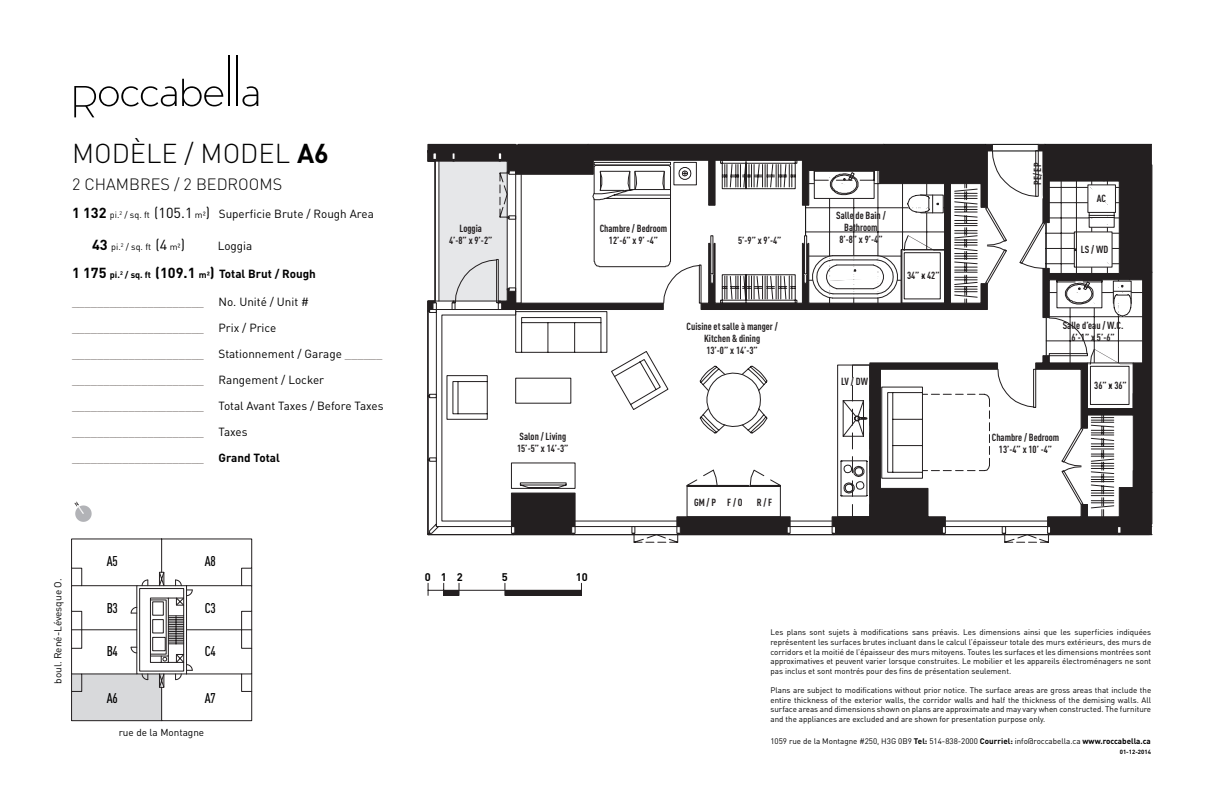
<style>
.page{position:relative;width:1224px;height:792px;background:#fff}
.page>*{position:absolute;margin:0;border:0;box-sizing:border-box;transform-origin:0 0}
.t1{font:300 27px "DIN";color:#000}
.t2{font:700 27px "DIN";color:#000}
.t3{font:300 16.2px "DIN";color:#000}
.t4{font:500 14px "DIN Cond";letter-spacing:-.025em;color:#000}
.t5{font:11.7px "DIN";color:#867f7c}
.t6{font:11.7px "DIN";color:#000}
.t7{font:700 11.7px "DIN";color:#000}
.t8{font:700 11px "DIN";color:#000}
.t9{font:700 10.2px/12.3px "DIN Cond";color:#231f20;text-align:center}
.t10{font:10px "DIN";color:#000}
.t11{font:9px "DIN";color:#000}
.t12{font:8px/9.6px "DIN";color:#000;text-align:justify}
.t13{font:700 6px "DIN";color:#000}
.s1{font-weight:700;font-size:14.4px}
.s2{font-size:9px}
.s3{font-size:14.4px}
.s4{color:#000}
.s5{color:#867f7c}
.s6{font-weight:700;color:#000}
.s7{font-weight:700}
</style>
<div class="page">
<hr style="left:228px;top:55px;width:2px;height:51px;background:#000">
<hr style="left:236px;top:55px;width:2px;height:51px;background:#000">
<svg style="left:74px;top:79px;width:149px;height:38px"></svg>
<svg style="left:242px;top:86px;width:16px;height:20px"></svg>
<svg style="left:500px;top:535px;width:549px;height:8px"></svg>
<hr style="left:428px;top:590px;width:153px;height:1px;background:#231f20">
<div style="left:444px;top:590px;width:15px;height:5px;background:#231f20"></div>
<svg style="left:459px;top:583px;width:1px;height:12px"></svg>
<div style="left:505px;top:590px;width:76px;height:5px;background:#231f20"></div>
<svg style="left:581px;top:583px;width:1px;height:12px"></svg>
<svg style="left:516px;top:144px;width:296px;height:166px"></svg>
<svg style="left:428px;top:145px;width:369px;height:390px"></svg>
<svg style="left:812px;top:144px;width:224px;height:391px"></svg>
<svg style="left:1036px;top:144px;width:116px;height:391px"></svg>
<div style="left:428px;top:144px;width:88px;height:9px;background:#231f20"></div>
<svg style="left:74px;top:502px;width:18px;height:20px"></svg>
<svg style="left:71px;top:539px;width:182px;height:182px"></svg>
<h1 class="t1" style="left:72px;top:137px;width:168px">MODÈLE / MODEL</h1>
<h1 class="t2" style="left:297px;top:136px;width:33px">A6</h1>
<h2 class="t3" style="left:72px;top:174px;width:135px">2 CHAM BRES / 2 BED</h2>
<h2 class="t3" style="left:228px;top:174px;width:23px">ROOM</h2>
<h2 class="t3" style="left:273px;top:174px;width:11px">S</h2>
<h3 class="t6" style="left:72px;top:207px;width:303px"><span class="s1">1 132</span> <span class="s2">pi.</span><sup>2</sup> <span class="s2">/ sq. ft</span> <span class="s3">(105.1</span> <span class="s2">m²</span><span class="s3">)</span> Superficie Brute / Rough Area</h3>
<p class="t11" style="left:92px;top:241px;width:94px"><span class="s1">43</span> pi.<sup>2</sup> / sq. ft <span class="s3">(4</span> m²<span class="s3">)</span></p>
<h3 class="t6" style="left:218px;top:239px;width:36px">Loggia</h3>
<h3 class="t7" style="left:72px;top:266px;width:245px"><span class="s3">1 175</span> <span class="s2">pi.</span><sup>2</sup> <span class="s2">/ sq. ft</span> <span class="s3">(109.1</span> <span class="s2">m²</span><span class="s3">)</span> Total Brut / Rough</h3>
<h3 class="t5" style="left:72px;top:295px;width:238px">_____________________ <span class="s4">No. Unité / Unit #</span></h3>
<h3 class="t5" style="left:72px;top:321px;width:206px">_____________________ <span class="s4">Prix / Price</span></h3>
<h3 class="t5" style="left:72px;top:347px;width:312px">_____________________ <span class="s4">Stationnement / Garage</span> ______</h3>
<h3 class="t5" style="left:72px;top:373px;width:254px">_____________________ <span class="s4">Rangement / Locker</span></h3>
<h3 class="t6" style="left:72px;top:399px;width:313px"><span class="s5">_____________________</span> Total Avant Taxes / Before Taxes</h3>
<h3 class="t5" style="left:72px;top:425px;width:177px">_____________________ <span class="s4">Taxes</span></h3>
<h3 class="t5" style="left:72px;top:451px;width:209px">_____________________ <span class="s6">Grand Total</span></h3>
<p class="t10" style="left:52px;top:684px;width:107px;rotate:-90deg">boul. René-Lévesque O.</p>
<h3 class="t4" style="left:107px;top:553px;width:12px">A5</h3>
<h3 class="t4" style="left:205px;top:553px;width:12px">A8</h3>
<h3 class="t4" style="left:107px;top:599px;width:13px">B3</h3>
<h3 class="t4" style="left:205px;top:599px;width:12px">C3</h3>
<h3 class="t4" style="left:107px;top:643px;width:13px">B4</h3>
<h3 class="t4" style="left:205px;top:643px;width:12px">C4</h3>
<h3 class="t4" style="left:107px;top:690px;width:12px">A6</h3>
<h3 class="t4" style="left:205px;top:690px;width:12px">A7</h3>
<p class="t10" style="left:119px;top:726px;width:87px">rue de la Montagne</p>
<p class="t9" style="left:449px;top:222px;width:45px">Loggia<br>4’-8” x 9’-2”</p>
<p class="t9" style="left:517px;top:430px;width:53px;text-align:left">Salon / Living<br>15’-5” x 14’-3”</p>
<p class="t9" style="left:600px;top:222px;width:69px">Chambre / Bedroom<br>12’-6” x 9’ -4”</p>
<p class="t9" style="left:738px;top:234px;width:45px">5’-9” x 9’-4”</p>
<p class="t9" style="left:687px;top:320px;width:93px">Cuisine et salle à manger /<br>Kitchen &amp; dining<br>13’-0” x 14’-3”</p>
<p class="t9" style="left:694px;top:496px;width:50px">GM / P F / O</p>
<p class="t9" style="left:757px;top:496px;width:17px">R / F</p>
<p class="t9" style="left:836px;top:209px;width:51px">Salle de Bain /<br>Bathroom<br>8’-8” x 9’-4”</p>
<p class="t9" style="left:907px;top:269px;width:34px">34” x 42”</p>
<p class="t9" style="left:841px;top:375px;width:28px">LV / DW</p>
<p class="t9" style="left:1031px;top:185px;width:24px;rotate:-90deg">PE/ EP</p>
<p class="t9" style="left:1097px;top:192px;width:11px">AC</p>
<p class="t9" style="left:1081px;top:243px;width:29px">LS / WD</p>
<p class="t9" style="left:1063px;top:319px;width:62px">Salle d’eau / W.C.<br>6’-1” x 5’-6”</p>
<p class="t9" style="left:1094px;top:379px;width:34px">36” x 36”</p>
<p class="t9" style="left:992px;top:430px;width:69px">Chambre / Bedroom<br>13’-4” x 10’ -4”</p>
<h3 class="t8" style="left:425px;top:569px;width:39px">012</h3>
<h3 class="t8" style="left:502px;top:569px;width:7px">5</h3>
<h3 class="t8" style="left:576px;top:569px;width:13px">10</h3>
<p class="t12" style="left:771px;top:628px;width:382px">Les plans sont sujets à modifications sans préavis. Les dimensions ainsi que les superficies indiquées représentent les surfaces brutes incluant dans le calcul l’épaisseur totale des murs extérieurs, des murs de corridors et la moitié de l’épaisseur des murs mitoyens. Toutes les surfaces et les dimensions montrées sont approximatives et peuvent varier lorsque construites. Le mobilier et les appareils électroménagers ne sont pas inclus et sont montrés pour des fins de présentation seulement.</p>
<p class="t12" style="left:771px;top:685px;width:382px">Plans are subject to modifications without prior notice. The surface areas are gross areas that include the entire thickness of the exterior walls, the corridor walls and half the thickness of the demising walls. All surface areas and dimensions shown on plans are approximate and may vary when constructed. The furniture and the appliances are excluded and are shown for presentation purpose only.</p>
<p class="t12" style="left:770px;top:736px;width:382px">1059 rue de la Montagne #250, H3G 0B9 <span class="s7">Tel:</span> 514-838-2000 <span class="s7">Courriel:</span> info@roccabella.ca <span class="s7">www.roccabella.ca</span></p>
<p class="t13" style="left:1120px;top:748px;width:33px">01-12-2014</p>
</div>
